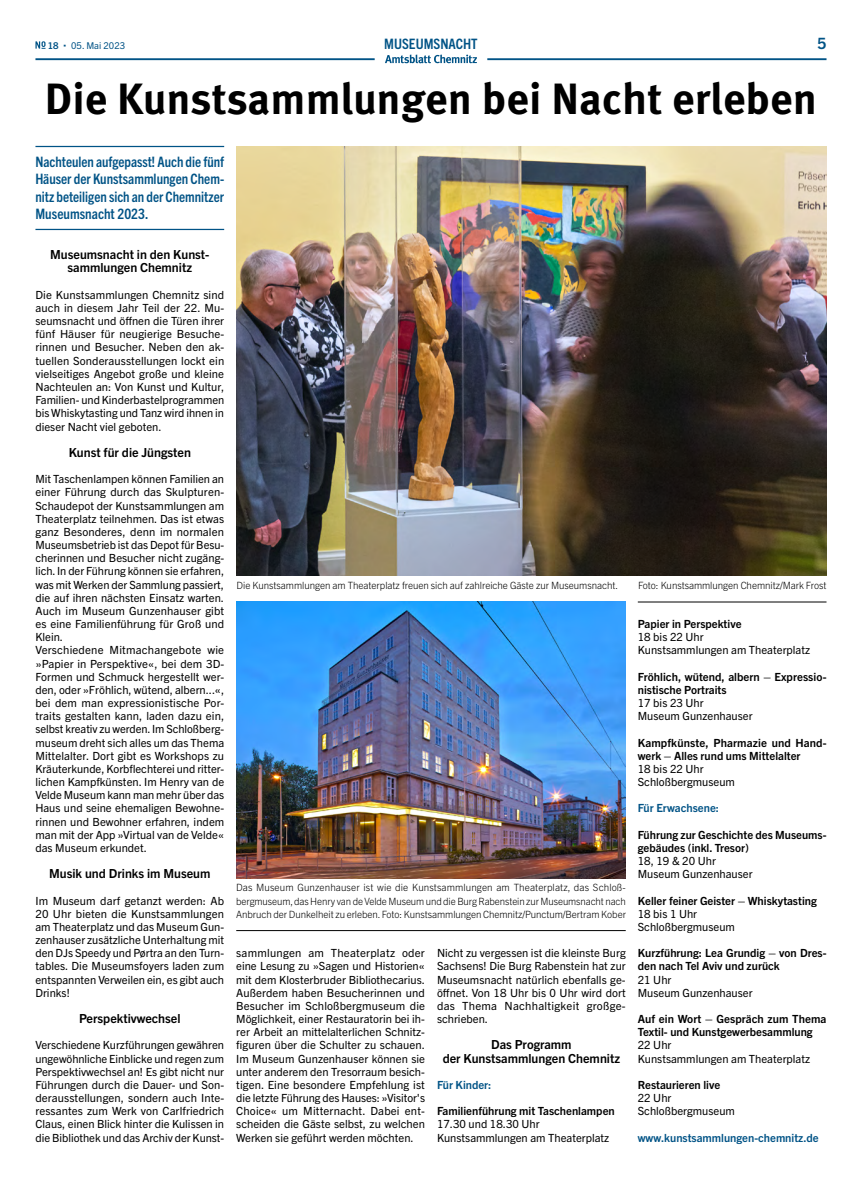
<style>
.page{position:relative;width:862px;height:1184px;background:#fff}
.page>*{position:absolute;margin:0;border:0;box-sizing:border-box;transform-origin:0 0}
.Überschrift_1_Ordnun{font:700 43.75px "Meta Pro";color:#000}
.t1{font:700 15.62px "Trade Gothic Next LT Pro";color:#005386}
.Teaser_blau_mit_Absa{font:700 condensed 14.38px/17.2px "Trade Gothic Next LT Pro";color:#005386;text-align:justify}
.Rubrikenbezeichnung{font:700 condensed 14.38px "Trade Gothic Next LT Pro";color:#005386}
.Zwischenüberschrift{font:700 12.5px/13.1px "Trade Gothic Next LT Pro";color:#000;text-align:center}
.Fließtext{font:11.25px/13.1px "Trade Gothic Next LT Pro";color:#000;text-align:justify}
.Fließtext_fett{font:700 11.25px/13.1px "Trade Gothic Next LT Pro";color:#000}
.Hinweistext_Artikele{font:700 11.25px "Trade Gothic Next LT Pro";color:#005386}
.Fließtext_fett-2{font:700 11.25px "Trade Gothic Next LT Pro";color:#005386}
.Bildunterschrift{font:300 10px/13.1px "Trade Gothic Next LT Pro";letter-spacing:-.005em;color:#000;text-align:justify}
.t2{font:9.38px "Trade Gothic Next LT Pro";color:#005386}
.t3{font:700 9.38px "Trade Gothic Next LT Pro";color:#005386}
</style>
<div class="page">
<svg style="left:35px;top:41px;width:10px;height:8px"></svg>
<hr style="left:35px;top:58px;width:339px;height:2px;background:#005386">
<hr style="left:487px;top:58px;width:339px;height:2px;background:#005386">
<svg style="left:385px;top:55px;width:92px;height:8px"></svg>
<hr style="left:35px;top:146px;width:189px;height:1px;background:#005386">
<hr style="left:35px;top:229px;width:189px;height:1px;background:#005386">
<img style="left:236px;top:147px;width:590px;height:428px">
<img style="left:236px;top:601px;width:389px;height:277px">
<hr style="left:637px;top:601px;width:189px;height:1px;background:#000">
<hr style="left:236px;top:930px;width:389px;height:1px;background:#000">
<p class="t3" style="left:48px;top:39px;width:12px">18</p>
<p class="t2" style="left:71px;top:39px;width:55px">05. Mai 2023</p>
<p class="Rubrikenbezeichnung" style="left:384px;top:34px;width:95px">MUSEUMSNACHT</p>
<h2 class="t1" style="left:817px;top:32px;width:10px">5</h2>
<p class="Überschrift_1_Ordnun" style="left:45px;top:65px;width:773px">Die Kunstsammlungen bei Nacht erleben</p>
<p class="Teaser_blau_mit_Absa" style="left:35px;top:152px;width:190px">Nachteulen aufgepasst! Auch die fünf Häuser der Kunstsammlungen Chem&shy;nitz beteiligen sich an der Chemnitzer Museumsnacht 2023.</p>
<p class="Zwischenüberschrift" style="left:50px;top:247px;width:161px">Museumsnacht in den Kunst&shy;sammlungen Chemnitz</p>
<p class="Fließtext" style="left:35px;top:287px;width:190px">Die Kunstsammlungen Chemnitz sind auch in diesem Jahr Teil der 22. Mu&shy;seumsnacht und öffnen die Türen ihrer fünf Häuser für neugierige Besuche&shy;rinnen und Besucher. Neben den ak&shy;tuellen Sonderausstellungen lockt ein vielseitiges Angebot große und kleine Nachteulen an: Von Kunst und Kultur, Familien- und Kinderbastelprogrammen bis Whiskytasting und Tanz wird ihnen in dieser Nacht viel geboten.</p>
<p class="Zwischenüberschrift" style="left:69px;top:445px;width:124px">Kunst für die Jüngsten</p>
<p class="Fließtext" style="left:35px;top:472px;width:190px">Mit Taschenlampen können Familien an einer Führung durch das Skulpturen-Schaudepot der Kunstsammlungen am Theaterplatz teilnehmen. Das ist etwas ganz Besonderes, denn im normalen Museumsbetrieb ist das Depot für Besu&shy;cherinnen und Besucher nicht zugäng&shy;lich. In der Führung können sie erfahren, was mit Werken der Sammlung passiert, die auf ihren nächsten Einsatz warten.<br>Auch im Museum Gunzenhauser gibt es eine Familienführung für Groß und Klein.</p>
<p class="Fließtext" style="left:35px;top:643px;width:190px">Verschiedene Mitmachangebote wie »Papier in Perspektive«, bei dem 3D-Formen und Schmuck hergestellt wer&shy;den, oder »Fröhlich, wütend, albern...«, bei dem man expressionistische Por&shy;traits gestalten kann, laden dazu ein, selbst kreativ zu werden. Im Schloßberg&shy;museum dreht sich alles um das Thema Mittelalter. Dort gibt es Workshops zu Kräuterkunde, Korbflechterei und ritter&shy;lichen Kampfkünsten. Im Henry van de Velde Museum kann man mehr über das Haus und seine ehemaligen Bewohne&shy;rinnen und Bewohner erfahren, indem man mit der App »Virtual van de Velde« das Museum erkundet.</p>
<p class="Zwischenüberschrift" style="left:49px;top:866px;width:163px">Musik und Drinks im Museum</p>
<p class="Fließtext" style="left:35px;top:893px;width:190px">Im Museum darf getanzt werden: Ab 20 Uhr bieten die Kunstsammlungen am Theaterplatz und das Museum Gun&shy;zenhauser zusätzliche Unterhaltung mit den DJs Speedy und Pørtra an den Turn&shy;tables. Die Museumsfoyers laden zum entspannten Verweilen ein, es gibt auch Drinks!</p>
<p class="Zwischenüberschrift" style="left:79px;top:1011px;width:103px">Perspektivwechsel</p>
<p class="Fließtext" style="left:35px;top:1038px;width:190px">Verschiedene Kurzführungen gewähren ungewöhnliche Einblicke und regen zum Perspektivwechsel an! Es gibt nicht nur Führungen durch die Dauer- und Son&shy;derausstellungen, sondern auch Inte&shy;ressantes zum Werk von Carlfriedrich Claus, einen Blick hinter die Kulissen in die Bibliothek und das Archiv der Kunst-</p>
<p class="Bildunterschrift" style="left:236px;top:577px;width:383px">Die Kunstsammlungen am Theaterplatz freuen sich auf zahlreiche Gäste zur Museumsnacht.</p>
<p class="Bildunterschrift" style="left:637px;top:577px;width:190px">Foto: Kunstsammlungen Chemnitz/Mark Frost</p>
<p class="Fließtext_fett" style="left:637px;top:616px;width:105px">Papier in Perspektive</p>
<p class="Fließtext" style="left:637px;top:630px;width:67px">18 bis 22 Uhr</p>
<p class="Fließtext" style="left:637px;top:643px;width:174px">Kunstsammlungen am Theaterplatz</p>
<p class="Fließtext_fett" style="left:637px;top:669px;width:190px">Fröhlich, wütend, albern – Expressio&shy;nistische Portraits</p>
<p class="Fließtext" style="left:637px;top:695px;width:67px">17 bis 23 Uhr</p>
<p class="Fließtext" style="left:637px;top:708px;width:116px">Museum Gunzenhauser</p>
<p class="Fließtext_fett" style="left:637px;top:735px;width:190px">Kampfkünste, Pharmazie und Hand&shy;werk – Alles rund ums Mittelalter</p>
<p class="Fließtext" style="left:637px;top:761px;width:67px">18 bis 22 Uhr</p>
<p class="Fließtext" style="left:637px;top:774px;width:99px">Schloßbergmuseum</p>
<p class="Fließtext_fett-2" style="left:637px;top:800px;width:83px">Für Erwachsene:</p>
<p class="Fließtext_fett" style="left:637px;top:827px;width:190px">Führung zur Geschichte des Museums&shy;gebäudes (inkl. Tresor)</p>
<p class="Fließtext" style="left:637px;top:853px;width:80px">18, 19 &amp; 20 Uhr</p>
<p class="Fließtext" style="left:637px;top:866px;width:116px">Museum Gunzenhauser</p>
<p class="Fließtext_fett" style="left:637px;top:893px;width:180px">Keller feiner Geister – Whiskytasting</p>
<p class="Fließtext" style="left:637px;top:906px;width:61px">18 bis 1 Uhr</p>
<p class="Fließtext" style="left:637px;top:919px;width:99px">Schloßbergmuseum</p>
<p class="Fließtext_fett" style="left:637px;top:945px;width:190px">Kurzführung: Lea Grundig – von Dres&shy;den nach Tel Aviv und zurück</p>
<p class="Fließtext" style="left:637px;top:972px;width:35px">21 Uhr</p>
<p class="Fließtext" style="left:637px;top:985px;width:116px">Museum Gunzenhauser</p>
<p class="Fließtext_fett" style="left:637px;top:1011px;width:190px">Auf ein Wort – Gespräch zum Thema<br>Textil- und Kunstgewerbesammlung</p>
<p class="Fließtext" style="left:637px;top:1038px;width:35px">22 Uhr</p>
<p class="Fließtext" style="left:637px;top:1051px;width:174px">Kunstsammlungen am Theaterplatz</p>
<p class="Fließtext_fett" style="left:637px;top:1077px;width:84px">Restaurieren live</p>
<p class="Fließtext" style="left:637px;top:1090px;width:35px">22 Uhr</p>
<p class="Fließtext" style="left:637px;top:1103px;width:99px">Schloßbergmuseum</p>
<p class="Hinweistext_Artikele" style="left:637px;top:1129px;width:182px">www.kunstsammlungen-chemnitz.de</p>
<p class="Bildunterschrift" style="left:236px;top:880px;width:391px">Das Museum Gunzenhauser ist wie die Kunstsammlungen am Theaterplatz, das Schloß&shy;bergmuseum, das Henry van de Velde Museum und die Burg Rabenstein zur Museumsnacht nach Anbruch der Dunkelheit zu erleben. Foto: Kunstsammlungen Chemnitz/Punctum/Bertram Kober</p>
<p class="Fließtext" style="left:236px;top:945px;width:190px">sammlungen am Theaterplatz oder eine Lesung zu »Sagen und Historien« mit dem Klosterbruder Bibliothecarius.<br>Außerdem haben Besucherinnen und Besucher im Schloßbergmuseum die Möglichkeit, einer Restauratorin bei ih&shy;rer Arbeit an mittelalterlichen Schnitz&shy;figuren über die Schulter zu schauen.<br>Im Museum Gunzenhauser können sie unter anderem den Tresorraum besich&shy;tigen. Eine besondere Empfehlung ist die letzte Führung des Hauses: »Visitor's Choice« um Mitternacht. Dabei ent&shy;scheiden die Gäste selbst, zu welchen Werken sie geführt werden möchten.</p>
<p class="Fließtext" style="left:437px;top:945px;width:190px">Nicht zu vergessen ist die kleinste Burg Sachsens! Die Burg Rabenstein hat zur Museumsnacht natürlich ebenfalls ge&shy;öffnet. Von 18 Uhr bis 0 Uhr wird dort das Thema Nachhaltigkeit großge&shy;schrieben.</p>
<p class="Zwischenüberschrift" style="left:442px;top:1037px;width:179px">Das Programm<br>der Kunstsammlungen Chemnitz</p>
<p class="Fließtext_fett-2" style="left:437px;top:1077px;width:56px">Für Kinder:</p>
<p class="Fließtext_fett" style="left:437px;top:1103px;width:179px">Familienführung mit Taschenlampen</p>
<p class="Fließtext" style="left:437px;top:1117px;width:104px">17.30 und 18.30 Uhr</p>
<p class="Fließtext" style="left:437px;top:1130px;width:174px">Kunstsammlungen am Theaterplatz</p>
</div>
